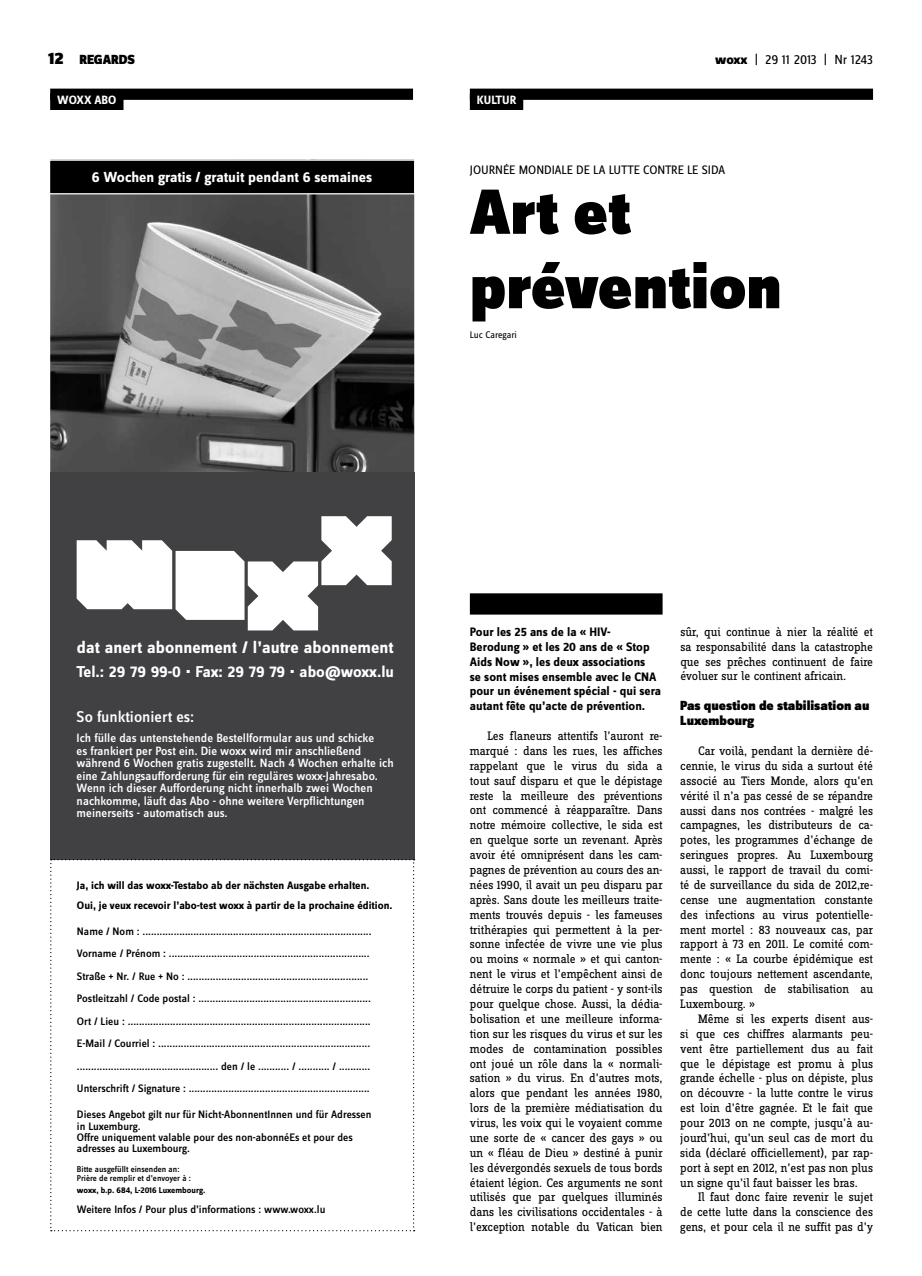
<style>
.page{position:relative;width:922px;height:1276px;background:#fff}
.page>*{position:absolute;margin:0;border:0;box-sizing:border-box;transform-origin:0 0}
.t1{font:900 66.25px/74.4px "Zine Sans Dis";color:#000}
.t2{font:700 17.5px "Zine Sans Dis";color:#fff}
.t3{font:700 16.38px "Zine Sans Dis";color:#fff}
.t4{font:500 16.25px "Zine Sans Dis";color:#fff}
.t5{font:700 15.12px "Zine Sans Dis";color:#fff}
.t6{font:900 13.75px/14.9px "Zine Sans Dis";color:#000}
.t7{font:13.75px "Zine Sans Dis";letter-spacing:-.01em;color:#000}
.t8{font:12.75px/14.9px "Zine Slab Dis";letter-spacing:-.01em;color:#000;text-align:justify}
.t9{font:700 12.75px/14.9px "Zine Sans Dis";color:#000}
.t10{font:12.75px "Zine Sans Dis";color:#000}
.t11{font:500 12.5px/12.5px "Zine Sans Dis";color:#fff}
.t12{font:700 12.5px "Zine Sans Dis";color:#fff}
.t13{font:500 11.25px/22.5px "Zine Sans Dis";color:#000}
.t14{font:700 11.25px/20px "Zine Sans Dis";color:#000}
.t15{font:10px "Zine Sans Dis";color:#000}
.t16{font:500 8.75px/8.8px "Zine Sans Dis";color:#000}
.t17{font:700 8.75px "Zine Sans Dis";color:#000}
.s1{font-size:17.5px}
.s2{font-weight:800}
</style>
<div class="page">
<div style="left:469px;top:89px;width:403px;height:11px;background:#000"></div>
<div style="left:469px;top:94px;width:54px;height:16px;background:#000"></div>
<div style="left:469px;top:593px;width:193px;height:21px;background:#000"></div>
<div style="left:50px;top:89px;width:363px;height:11px;background:#000"></div>
<div style="left:50px;top:94px;width:73px;height:16px;background:#000"></div>
<img style="left:50px;top:194px;width:364px;height:278px">
<div style="left:50px;top:472px;width:364px;height:387px;background:#414042"></div>
<svg style="left:50px;top:859px;width:364px;height:372px"></svg>
<svg style="left:77px;top:516px;width:314px;height:114px"></svg>
<div style="left:50px;top:160px;width:364px;height:34px;background:#000"></div>
<div style="left:49px;top:159px;width:366px;height:35px;border:1px solid #fff"></div>
<p class="t6" style="left:48px;top:53px;width:88px"><span class="s1">12</span> REGARDS</p>
<p class="t7" style="left:715px;top:53px;width:159px"><span class="s2">woxx</span> | 29 11 2013 | Nr 1243</p>
<p class="t12" style="left:477px;top:93px;width:41px">KULTUR</p>
<p class="t12" style="left:57px;top:93px;width:61px">WOXX ABO</p>
<p class="t5" style="left:92px;top:169px;width:282px">6 Wochen gratis / gratuit pendant 6 semaines</p>
<p class="t10" style="left:469px;top:163px;width:257px">JOURNÉE MONDIALE DE LA LUTTE CONTRE LE SIDA</p>
<h1 class="t1" style="left:469px;top:179px;width:313px">Art et prévention</h1>
<p class="t15" style="left:469px;top:329px;width:49px">Luc Caregari</p>
<h2 class="t2" style="left:77px;top:638px;width:318px">dat anert abonnement / l’autre abonnement</h2>
<p class="t3" style="left:77px;top:662px;width:319px">Tel.: 29 79 99-0 • Fax: 29 79 79 • abo@woxx.lu</p>
<p class="t4" style="left:77px;top:708px;width:119px">So funktioniert es:</p>
<p class="t11" style="left:77px;top:732px;width:318px">Ich fülle das untenstehende Bestellformular aus und schicke<br>es frankiert per Post ein. Die woxx wird mir anschließend während 6 Wochen gratis zugestellt. Nach 4 Wochen erhalte ich eine Zahlungsaufforderung für ein reguläres woxx-Jahresabo.<br>Wenn ich dieser Aufforderung nicht innerhalb zwei Wochen nachkomme, läuft das Abo - ohne weitere Verpflichtungen meinerseits - automatisch aus.</p>
<p class="t14" style="left:77px;top:875px;width:317px">Ja, ich will das woxx-Testabo ab der nächsten Ausgabe erhalten.<br>Oui, je veux recevoir l’abo-test woxx à partir de la prochaine édition.</p>
<p class="t13" style="left:77px;top:920px;width:296px">Name / Nom : .................................................................................<br>Vorname / Prénom : .......................................................................<br>Straße + Nr. / Rue + No : ................................................................<br>Postleitzahl / Code postal : .............................................................<br>Ort / Lieu : ......................................................................................<br>E-Mail / Courriel : ........................................................................... .................................................. den / le ........... / ........... / ...........<br>Unterschrift / Signature : ................................................................</p>
<p class="t13" style="left:77px;top:1109px;width:296px;line-height:11.2px">Dieses Angebot gilt nur für Nicht-AbonnentInnen und für Adressen in Luxemburg.<br>Offre uniquement valable pour des non-abonnéEs et pour des adresses au Luxembourg.</p>
<p class="t16" style="left:77px;top:1165px;width:115px">Bitte ausgefüllt einsenden an:<br>Prière de remplir et d’envoyer à :</p>
<p class="t17" style="left:77px;top:1185px;width:130px">woxx, b.p. 684, L-2016 Luxembourg.</p>
<p class="t13" style="left:77px;top:1199px;width:250px">Weitere Infos / Pour plus d’informations : www.woxx.lu</p>
<p class="t9" style="left:469px;top:625px;width:193px">Pour les 25 ans de la « HIV-<br>Berodung » et les 20 ans de « Stop<br>Aids Now », les deux associations<br>se sont mises ensemble avec le CNA pour un événement spécial - qui sera autant fête qu’acte de prévention.</p>
<p class="t8" style="left:469px;top:729px;width:194px;text-indent:18px">Les flaneurs attentifs l’auront re&shy;marqué : dans les rues, les affiches rappelant que le virus du sida a tout sauf disparu et que le dépistage reste la meilleure des préventions ont commencé à réapparaître. Dans notre mémoire collective, le sida est en quelque sorte un revenant. Après avoir été omniprésent dans les cam&shy;pagnes de prévention au cours des an&shy;nées 1990, il avait un peu disparu par après. Sans doute les meilleurs traite&shy;ments trouvés depuis - les fameuses trithérapies qui permettent à la per&shy;sonne infectée de vivre une vie plus ou moins « normale » et qui canton&shy;nent le virus et l’empêchent ainsi de détruire le corps du patient - y sont-ils pour quelque chose. Aussi, la dédia&shy;bolisation et une meilleure informa&shy;tion sur les risques du virus et sur les modes de contamination possibles ont joué un rôle dans la « normali&shy;sation » du virus. En d’autres mots, alors que pendant les années 1980, lors de la première médiatisation du virus, les voix qui le voyaient comme une sorte de « cancer des gays » ou un « fléau de Dieu » destiné à punir les dévergondés sexuels de tous bords étaient légion. Ces arguments ne sont utilisés que par quelques illuminés dans les civilisations occidentales - à l’exception notable du Vatican bien</p>
<p class="t8" style="left:680px;top:625px;width:194px">sûr, qui continue à nier la réalité et sa responsabilité dans la catastrophe que ses prêches continuent de faire évoluer sur le continent africain.</p>
<p class="t6" style="left:680px;top:699px;width:191px">Pas question de stabilisation au<br>Luxembourg</p>
<p class="t8" style="left:680px;top:744px;width:194px;text-indent:18px">Car voilà, pendant la dernière dé&shy;cennie, le virus du sida a surtout été associé au Tiers Monde, alors qu’en vérité il n’a pas cessé de se répandre aussi dans nos contrées - malgré les campagnes, les distributeurs de ca&shy;potes, les programmes d’échange de seringues propres. Au Luxembourg aussi, le rapport de travail du comi&shy;té de surveillance du sida de 2012,re&shy;cense une augmentation constante des infections au virus potentielle&shy;ment mortel : 83 nouveaux cas, par rapport à 73 en 2011. Le comité com&shy;mente : « La courbe épidémique est donc toujours nettement ascendante, pas question de stabilisation au Luxembourg. »</p>
<p class="t8" style="left:680px;top:1012px;width:194px;text-indent:18px">Même si les experts disent aus&shy;si que ces chiffres alarmants peu&shy;vent être partiellement dus au fait que le dépistage est promu à plus grande échelle - plus on dépiste, plus on découvre - la lutte contre le virus est loin d’être gagnée. Et le fait que pour 2013 on ne compte, jusqu’à au&shy;jourd’hui, qu’un seul cas de mort du sida (déclaré officiellement), par rap&shy;port à sept en 2012, n’est pas non plus un signe qu’il faut baisser les bras.</p>
<p class="t8" style="left:680px;top:1190px;width:194px;text-indent:18px">Il faut donc faire revenir le sujet de cette lutte dans la conscience des gens, et pour cela il ne suffit pas d’y</p>
</div>
